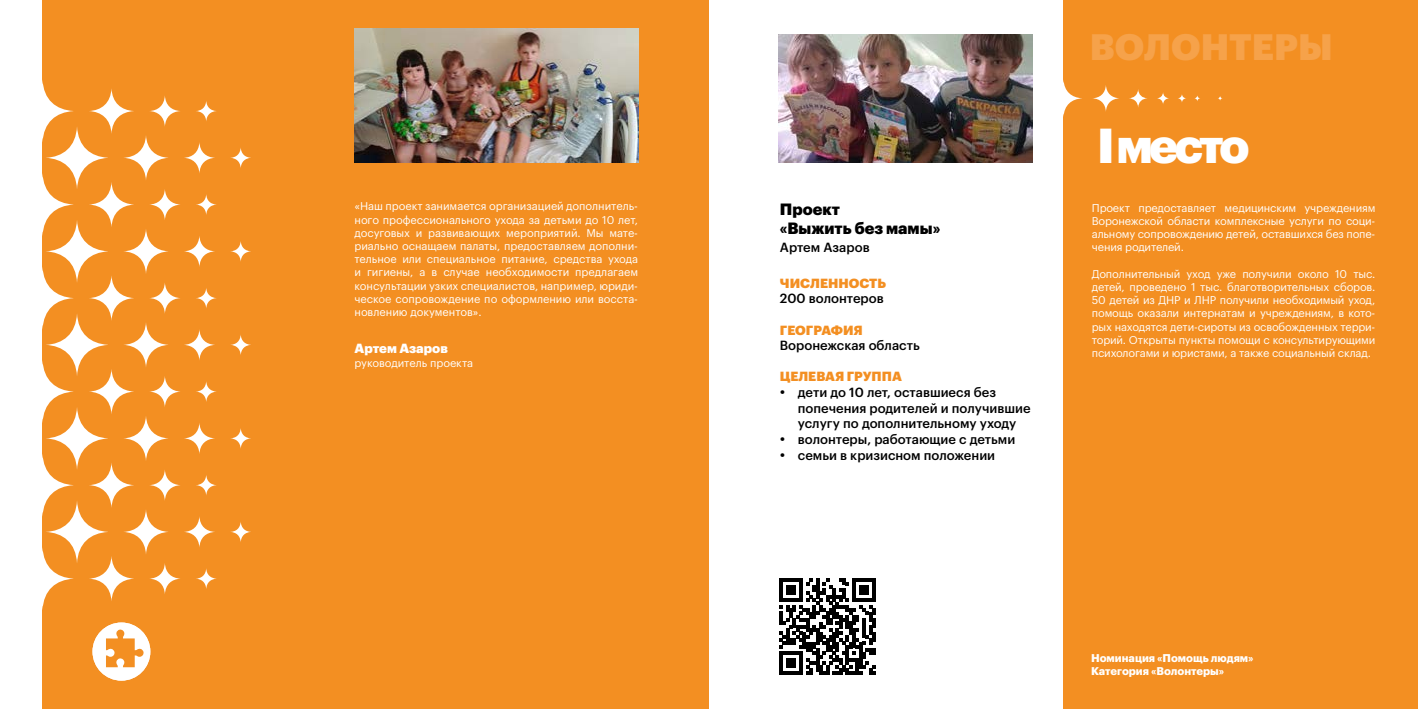
<style>
.page{position:relative;width:1418px;height:709px;background:#fff}
.page>*{position:absolute;margin:0;border:0;box-sizing:border-box;transform-origin:0 0}
.t1{font:900 48px "Graphik LCG";letter-spacing:-.075em;color:#fff}
.t2{font:900 36px "Graphik LCG";color:#f6a24a}
.t3{font:900 16px/19.2px "Graphik LCG";color:#000}
.t4{font:500 13px/15.6px "Graphik LCG";color:#000}
.t5{font:900 13px "Graphik LCG";color:#f38f22}
.t6{font:900 13px "Graphik LCG";color:#fff}
.t7{font:11px/13.2px "Graphik LCG";letter-spacing:-.01em;color:#fff;text-align:justify}
.t8{font:700 11px/13.2px "Graphik LCG";color:#fff}
.s1{font-weight:400;font-size:16px}
</style>
<div class="page">
<div style="left:43px;top:0;width:666px;height:709px;background:#f38f22"></div>
<div style="left:1063px;top:0;width:354px;height:709px;background:#f38f22"></div>
<svg style="left:1063px;top:80px;width:19px;height:37px"></svg>
<svg style="left:1093px;top:85px;width:26px;height:27px"></svg>
<svg style="left:1129px;top:89px;width:18px;height:19px"></svg>
<svg style="left:1157px;top:92px;width:12px;height:12px"></svg>
<svg style="left:1178px;top:94px;width:8px;height:9px"></svg>
<svg style="left:1194px;top:95px;width:6px;height:6px"></svg>
<svg style="left:1218px;top:96px;width:4px;height:5px"></svg>
<img style="left:779px;top:34px;width:253px;height:128px">
<svg style="left:230px;top:522px;width:21px;height:20px"></svg>
<svg style="left:230px;top:428px;width:21px;height:21px"></svg>
<svg style="left:230px;top:335px;width:21px;height:20px"></svg>
<svg style="left:230px;top:241px;width:21px;height:21px"></svg>
<svg style="left:42px;top:79px;width:174px;height:531px"></svg>
<svg style="left:230px;top:148px;width:21px;height:20px"></svg>
<img style="left:354px;top:28px;width:284px;height:134px">
<svg style="left:779px;top:578px;width:96px;height:97px"></svg>
<div style="left:92px;top:622px;width:58px;height:58px;background:#fff;border-radius:50%"></div>
<svg style="left:102px;top:629px;width:42px;height:41px"></svg>
<p class="t7" style="left:354px;top:199px;width:285px">«Наш проект занимается организацией дополнитель&shy;ного профессионального ухода за детьми до 10 лет, досуговых и развивающих мероприятий. Мы мате&shy;риально оснащаем палаты, предоставляем дополни&shy;тельное или специальное питание, средства ухода и гигиены, а в случае необходимости предлагаем консультации узких специалистов, например, юриди&shy;ческое сопровождение по оформлению или восста&shy;новлению документов».</p>
<p class="t6" style="left:354px;top:338px;width:95px">Артем Азаров</p>
<p class="t7" style="left:354px;top:355px;width:120px">руководитель проекта</p>
<h3 class="t3" style="left:780px;top:198px;width:162px">Проект<br>«Выжить без мамы»</h3>
<p class="t4" style="left:780px;top:238px;width:91px">Артем Азаров</p>
<p class="t5" style="left:780px;top:273px;width:108px">ЧИСЛЕННОСТЬ</p>
<p class="t4" style="left:780px;top:290px;width:105px">200 волонтеров</p>
<p class="t5" style="left:780px;top:320px;width:84px">ГЕОГРАФИЯ</p>
<p class="t4" style="left:780px;top:336px;width:141px">Воронежская область</p>
<p class="t5" style="left:780px;top:366px;width:123px">ЦЕЛЕВАЯ ГРУППА</p>
<p class="t4" style="left:798px;top:383px;width:234px;text-indent:-18px"><span class="s1">•</span> дети до 10 лет, оставшиеся без попечения родителей и получившие услугу по дополнительному уходу</p>
<p class="t4" style="left:780px;top:430px;width:237px"><span class="s1">•</span> волонтеры, работающие с детьми</p>
<p class="t4" style="left:780px;top:446px;width:217px"><span class="s1">•</span> семьи в кризисном положении</p>
<h2 class="t2" style="left:1089px;top:19px;width:245px">ВОЛОНТЕРЫ</h2>
<h1 class="t1" style="left:1097px;top:108px;width:154px">I место</h1>
<p class="t7" style="left:1091px;top:200px;width:285px">Проект предоставляет медицинским учреждениям Воронежской области комплексные услуги по соци&shy;альному сопровождению детей, оставшихся без попе&shy;чения родителей.</p>
<p class="t7" style="left:1091px;top:266px;width:285px">Дополнительный уход уже получили около 10 тыс. детей, проведено 1 тыс. благотворительных сборов.<br>50 детей из ДНР и ЛНР получили необходимый уход, помощь оказали интернатам и учреждениям, в кото&shy;рых находятся дети-сироты из освобожденных терри&shy;торий. Открыты пункты помощи с консультирующими психологами и юристами, а также социальный склад.</p>
<p class="t8" style="left:1091px;top:650px;width:164px">Номинация «Помощь людям»<br>Категория «Волонтеры»</p>
</div>
